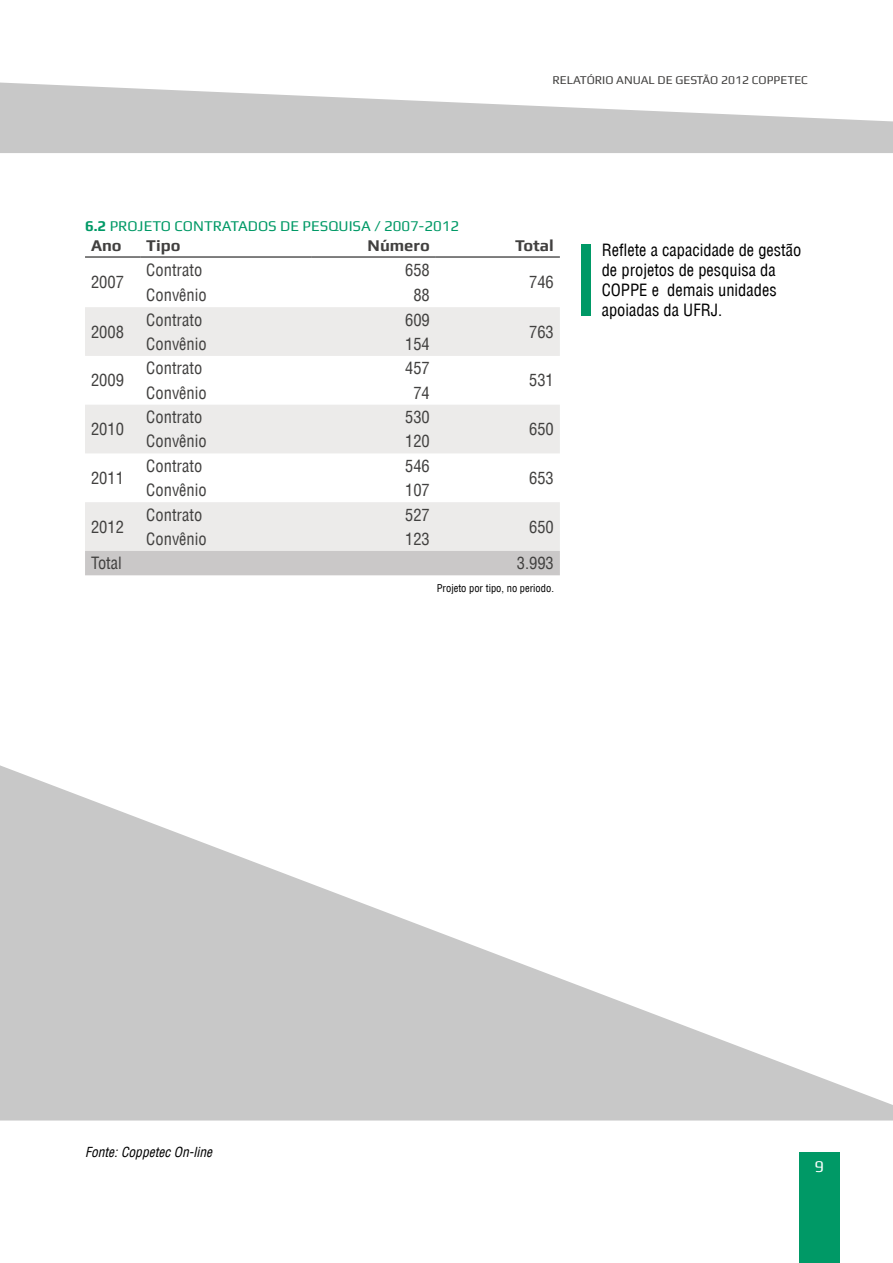
<style>
.page{position:relative;width:893px;height:1263px;background:#fff}
.page>*{position:absolute;margin:0;border:0;box-sizing:border-box;transform-origin:0 0}
.t1{font:condensed 16.5px "Helvetica LT";color:#41403f}
.t2{font:condensed 16.5px/19.8px "Helvetica LT";color:#000}
.t3{font:700 16.5px "Play";color:#41403f}
.t4{font:16.5px "Play";color:#fff}
.t5{font:15px "Play";color:#096}
.t6{font:italic condensed 13.5px "Helvetica LT";color:#000}
.t7{font:12px "Play";color:#41403f}
.t8{font:condensed 10.5px "Helvetica LT";color:#000}
.s1{font-weight:700}
</style>
<div class="page">
<div style="left:799px;top:1152px;width:41px;height:111px;background:#096"></div>
<svg style="left:0;top:82px;width:893px;height:71px;fill:#c8c8c8"></svg>
<svg style="left:0;top:765px;width:893px;height:355px;fill:#c8c8c8"></svg>
<div style="left:85px;top:307px;width:475px;height:49px;background:#ecebea"></div>
<svg style="left:85px;top:405px;width:475px;height:146px;fill:#ecebea"></svg>
<div style="left:85px;top:551px;width:475px;height:24px;background:#cac8c8"></div>
<hr style="left:85px;top:257px;width:55px;height:1px;background:#000">
<hr style="left:140px;top:257px;width:172px;height:1px;background:#000">
<hr style="left:312px;top:257px;width:124px;height:1px;background:#000">
<hr style="left:436px;top:257px;width:124px;height:1px;background:#000">
<div style="left:581px;top:244px;width:10px;height:71px;background:#096"></div>
<p class="t5" style="left:85px;top:217px;width:376px"><span class="s1">6.2</span> PROJETO CONTRATADOS DE PESQU ISA / 2007-2012</p>
<p class="t7" style="left:552px;top:72px;width:257px">RELATÓRIO ANUAL DE GESTÃO 2012 COPPETEC</p>
<p class="t3" style="left:91px;top:236px;width:32px">Ano</p>
<p class="t3" style="left:146px;top:236px;width:36px">Tipo</p>
<p class="t3" style="left:368px;top:236px;width:64px">Número</p>
<p class="t3" style="left:515px;top:236px;width:40px">Total</p>
<p class="t1" style="left:91px;top:272px;width:34px">2007</p>
<p class="t1" style="left:146px;top:260px;width:57px">Contrato</p>
<p class="t1" style="left:405px;top:260px;width:26px">658</p>
<p class="t1" style="left:529px;top:272px;width:26px">746</p>
<p class="t1" style="left:146px;top:285px;width:62px">Convênio</p>
<p class="t1" style="left:413px;top:285px;width:18px">88</p>
<p class="t1" style="left:91px;top:321px;width:34px">2008</p>
<p class="t1" style="left:146px;top:309px;width:57px">Contrato</p>
<p class="t1" style="left:405px;top:309px;width:26px">609</p>
<p class="t1" style="left:146px;top:334px;width:62px">Convênio</p>
<p class="t1" style="left:405px;top:334px;width:26px">154</p>
<p class="t1" style="left:529px;top:321px;width:26px">763</p>
<p class="t1" style="left:91px;top:370px;width:34px">2009</p>
<p class="t1" style="left:146px;top:358px;width:57px">Contrato</p>
<p class="t1" style="left:405px;top:358px;width:26px">457</p>
<p class="t1" style="left:146px;top:382px;width:62px">Convênio</p>
<p class="t1" style="left:413px;top:382px;width:18px">74</p>
<p class="t1" style="left:529px;top:370px;width:26px">531</p>
<p class="t1" style="left:91px;top:419px;width:34px">2010</p>
<p class="t1" style="left:146px;top:407px;width:57px">Contrato</p>
<p class="t1" style="left:405px;top:407px;width:26px">530</p>
<p class="t1" style="left:146px;top:431px;width:62px">Convênio</p>
<p class="t1" style="left:405px;top:431px;width:26px">120</p>
<p class="t1" style="left:529px;top:419px;width:26px">650</p>
<p class="t1" style="left:91px;top:468px;width:34px">2011</p>
<p class="t1" style="left:146px;top:455px;width:57px">Contrato</p>
<p class="t1" style="left:405px;top:455px;width:26px">546</p>
<p class="t1" style="left:146px;top:480px;width:62px">Convênio</p>
<p class="t1" style="left:405px;top:480px;width:26px">107</p>
<p class="t1" style="left:529px;top:468px;width:26px">653</p>
<p class="t1" style="left:91px;top:516px;width:34px">2012</p>
<p class="t1" style="left:146px;top:504px;width:57px">Contrato</p>
<p class="t1" style="left:405px;top:504px;width:26px">527</p>
<p class="t1" style="left:146px;top:529px;width:62px">Convênio</p>
<p class="t1" style="left:405px;top:529px;width:26px">123</p>
<p class="t1" style="left:529px;top:516px;width:26px">650</p>
<p class="t1" style="left:91px;top:553px;width:32px">Total</p>
<p class="t1" style="left:517px;top:553px;width:39px">3.993</p>
<p class="t8" style="left:437px;top:581px;width:119px">Projeto por tipo, no periodo.</p>
<p class="t2" style="left:602px;top:240px;width:201px">Reflete a capacidade de gestão de projetos de pesquisa da<br>COPPE e demais unidades apoiadas da UFRJ.</p>
<p class="t6" style="left:85px;top:1143px;width:129px">Fonte: Coppetec On-line</p>
<p class="t4" style="left:815px;top:1157px;width:11px">9</p>
</div>
